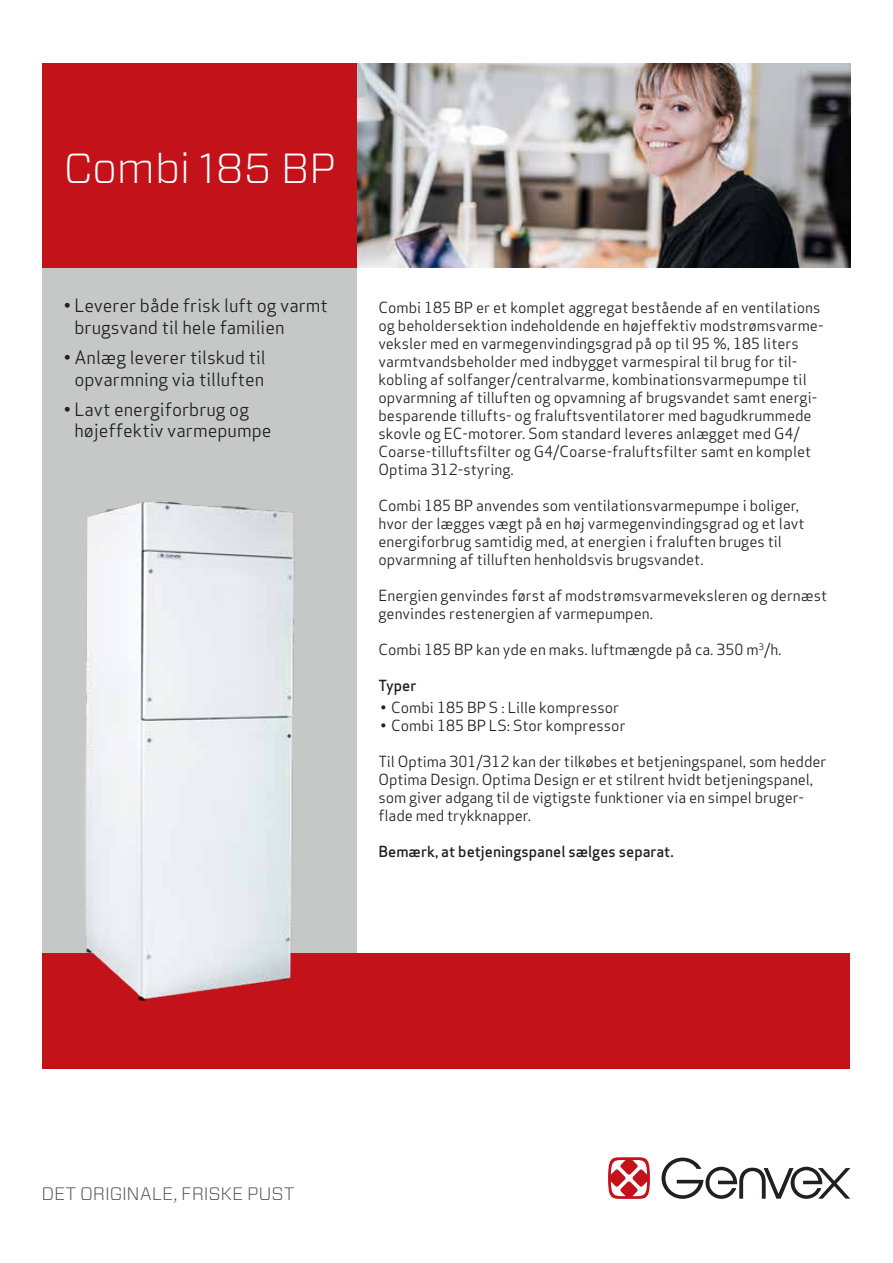
<style>
.page{position:relative;width:893px;height:1263px;background:#fff}
.page>*{position:absolute;margin:0;border:0;box-sizing:border-box;transform-origin:0 0}
.t1{font:300 42px "Vitesse Sans";color:#fff}
.t2{font:18px/21.6px "Apex Sans";color:#231f20}
.t3{font:300 18px "Vitesse Sans";letter-spacing:-.01em;color:#4b4c4d}
.t4{font:15px/18px "Apex Sans";color:#231f20}
.t5{font:500 15px "Apex Sans";color:#231f20}
</style>
<div class="page">
<div style="left:43px;top:268px;width:314px;height:686px;background:#c6c8c8"></div>
<div style="left:43px;top:954px;width:807px;height:115px;background:#c4121a"></div>
<div style="left:43px;top:64px;width:314px;height:204px;background:#c4121a"></div>
<img style="left:357px;top:64px;width:493px;height:204px">
<img style="left:59px;top:502px;width:282px;height:500px">
<svg style="left:608px;top:1157px;width:42px;height:42px"></svg>
<svg style="left:661px;top:1157px;width:189px;height:42px"></svg>
<h1 class="t1" style="left:64px;top:139px;width:274px">Combi 185 BP</h1>
<p class="t2" style="left:74px;top:293px;width:255px;text-indent:-11px">• Leverer både frisk luft og varmt brugsvand til hele familien</p>
<p class="t2" style="left:64px;top:345px;width:203px;text-align:center">• Anlæg leverer tilskud til opvarmning via tilluften</p>
<p class="t2" style="left:74px;top:397px;width:199px;text-indent:-11px">• Lavt energiforbrug og højeffektiv varmepumpe</p>
<p class="t4" style="left:378px;top:297px;width:447px">Combi 185 BP er et komplet aggregat bestående af en ventilations og beholdersektion indeholdende en højeffektiv modstrømsvarme&shy;veksler med en varmegenvindingsgrad på op til 95 %, 185 liters varmtvandsbeholder med indbygget varmespiral til brug for til&shy;kobling af solfanger/centralvarme, kombinationsvarmepumpe til opvarmning af tilluften og opvamning af brugsvandet samt energi&shy;besparende tillufts- og fraluftsventilatorer med bagudkrummede skovle og EC-motorer. Som standard leveres anlægget med G4/ Coarse-tilluftsfilter og G4/Coarse-fraluftsfilter samt en komplet Optima 312-styring.</p>
<p class="t4" style="left:378px;top:495px;width:428px">Combi 185 BP anvendes som ventilationsvarmepumpe i boliger, hvor der lægges vægt på en høj varmegenvindingsgrad og et lavt energiforbrug samtidig med, at energien i fraluften bruges til opvarmning af tilluften henholdsvis brugsvandet.</p>
<p class="t4" style="left:378px;top:585px;width:450px">Energien genvindes først af modstrømsvarmeveksleren og dernæst genvindes restenergien af varmepumpen.</p>
<p class="t4" style="left:378px;top:639px;width:405px">Combi 185 BP kan yde en maks. luftmængde på ca. 350 m<sup>3</sup>/h.</p>
<p class="t5" style="left:378px;top:672px;width:39px">Typer</p>
<p class="t4" style="left:381px;top:697px;width:240px">• Combi 185 BP S : Lille kompressor</p>
<p class="t4" style="left:381px;top:715px;width:246px">• Combi 185 BP LS: Stor kompressor</p>
<p class="t4" style="left:378px;top:751px;width:449px">Til Optima 301/312 kan der tilkøbes et betjeningspanel, som hedder Optima Design. Optima Design er et stilrent hvidt betjeningspanel, som giver adgang til de vigtigste funktioner via en simpel bruger&shy;flade med trykknapper.</p>
<p class="t5" style="left:378px;top:839px;width:297px">Bemærk, at betjeningspanel sælges separat.</p>
<p class="t3" style="left:41px;top:1181px;width:254px">DET ORIGINALE, FRISKE PUST</p>
</div>
